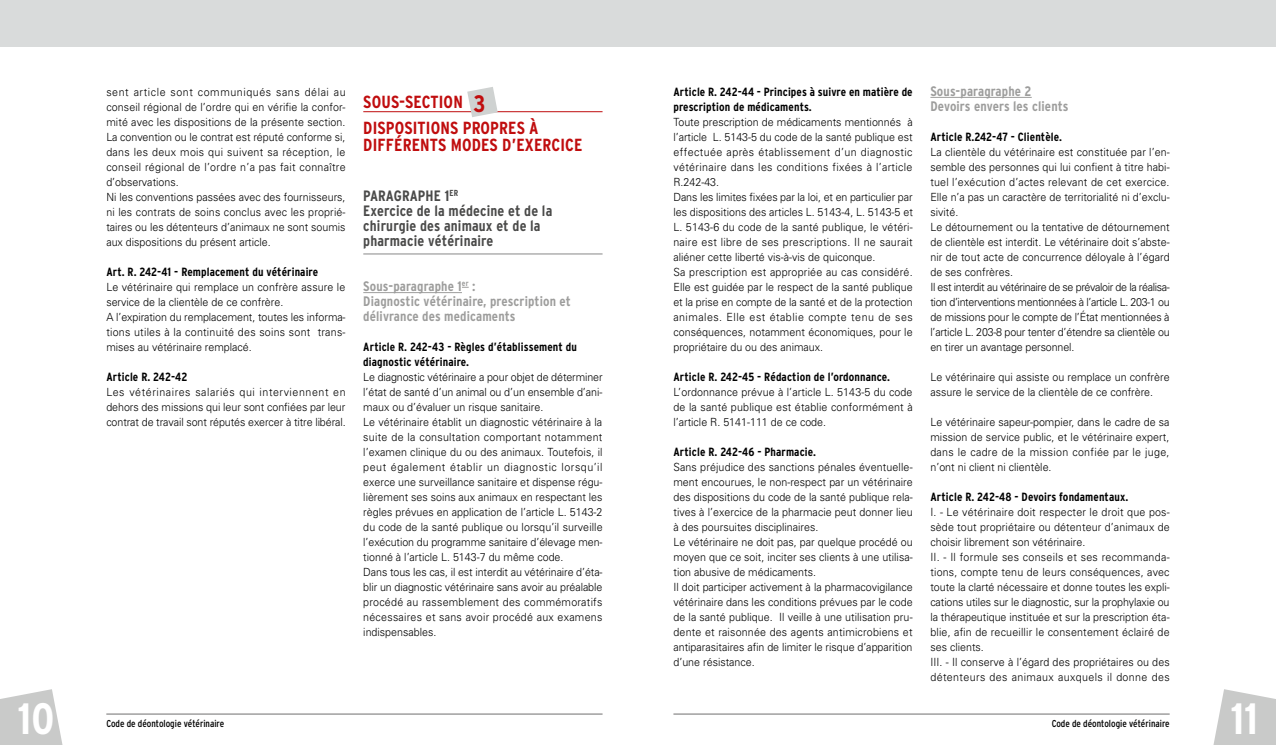
<style>
.page{position:relative;width:1276px;height:745px;background:#fff}
.page>*{position:absolute;margin:0;border:0;box-sizing:border-box;transform-origin:0 0}
.t1{font:700 condensed 43.75px "Interstate";color:#fff}
.t2{font:700 condensed 17.5px/25px "Interstate";letter-spacing:.01em;color:#c00d0e}
.t3{font:700 condensed 15px/15px "Interstate";letter-spacing:.01em;color:#4a4a49}
.t4{font:700 condensed 13.75px/15px "Interstate";letter-spacing:.01em;color:#9d9d9c}
.t5{font:700 condensed 11.88px/15px "Interstate";letter-spacing:.01em;color:#000}
.t6{font:300 11.25px/15px "Univers";color:#000;scale:.95 1}
.t7{font:condensed 10px "Interstate";color:#000}
.s1{font-size:23.75px}
</style>
<div class="page">
<svg style="left:0;top:689px;width:63px;height:55px"></svg>
<svg style="left:1213px;top:689px;width:63px;height:55px"></svg>
<hr style="left:106px;top:713px;width:496px;height:1px;background:#706f6f">
<hr style="left:673px;top:713px;width:496px;height:1px;background:#706f6f">
<div style="left:0;top:0;width:1276px;height:46px;background:#d9dbdb"></div>
<hr style="left:363px;top:111px;width:239px;height:1px;background:#c00d0e">
<hr style="left:363px;top:253px;width:239px;height:1px;background:#878787">
<hr style="left:363px;top:292px;width:99px;height:1px;background:#9d9d9c">
<svg style="left:467px;top:87px;width:31px;height:30px"></svg>
<hr style="left:930px;top:97px;width:101px;height:1px;background:#9d9d9c">
<h1 class="t1" style="left:18px;top:693px;width:38px">10</h1>
<p class="t6" style="left:106px;top:84px;width:253px">sent article sont communiqués sans délai au conseil régional de l’ordre qui en vérifie la confor&shy;mité avec les dispositions de la présente section.<br>La convention ou le contrat est réputé conforme si, dans les deux mois qui suivent sa réception, le conseil régional de l’ordre n’a pas fait connaître d’observations.<br>Ni les conventions passées avec des fournisseurs, ni les contrats de soins conclus avec les proprié&shy;taires ou les détenteurs d’animaux ne sont soumis aux dispositions du présent article.</p>
<p class="t5" style="left:106px;top:264px;width:213px">Art. R. 242-41 - Remplacement du vétérinaire</p>
<p class="t6" style="left:106px;top:279px;width:253px">Le vétérinaire qui remplace un confrère assure le service de la clientèle de ce confrère.<br>A l’expiration du remplacement, toutes les informa&shy;tions utiles à la continuité des soins sont trans&shy;mises au vétérinaire remplacé.</p>
<p class="t5" style="left:106px;top:369px;width:83px">Article R. 242-42</p>
<p class="t6" style="left:106px;top:384px;width:253px;text-align:justify">Les vétérinaires salariés qui interviennent en dehors des missions qui leur sont confiées par leur contrat de travail sont réputés exercer à titre libéral.</p>
<h2 class="t2" style="left:363px;top:90px;width:177px">SOUS-SECTION <span class="s1">3<br></span>DISPOSITIONS PROPRES À</h2>
<h2 class="t2" style="left:363px;top:132px;width:221px">DIFFÉRENTS MODES D’EXERCICE</h2>
<h3 class="t3" style="left:363px;top:188px;width:190px">PARAGRAPHE 1<sup>ER<br></sup>Exercice de la médecine et de la chirurgie des animaux et de la pharmacie vétérinaire</h3>
<p class="t4" style="left:363px;top:278px;width:209px">Sous-paragraphe 1<sup>er</sup> :<br>Diagnostic vétérinaire, prescription et délivrance des medicaments</p>
<p class="t5" style="left:363px;top:339px;width:215px">Article R. 242-43 - Règles d’établissement du diagnostic vétérinaire.</p>
<p class="t6" style="left:363px;top:369px;width:253px">Le diagnostic vétérinaire a pour objet de déterminer l’état de santé d’un animal ou d’un ensemble d’ani&shy;maux ou d’évaluer un risque sanitaire.<br>Le vétérinaire établit un diagnostic vétérinaire à la suite de la consultation comportant notamment l’examen clinique du ou des animaux. Toutefois, il peut également établir un diagnostic lorsqu’il exerce une surveillance sanitaire et dispense régu&shy;lièrement ses soins aux animaux en respectant les règles prévues en application de l’article L. 5143-2 du code de la santé publique ou lorsqu’il surveille l’exécution du programme sanitaire d’élevage men&shy;tionné à l’article L. 5143-7 du même code.<br>Dans tous les cas, il est interdit au vétérinaire d’éta&shy;blir un diagnostic vétérinaire sans avoir au préalable procédé au rassemblement des commémoratifs nécessaires et sans avoir procédé aux examens indispensables.</p>
<p class="t5" style="left:673px;top:84px;width:241px">Article R. 242-44 - Principes à suivre en matière de prescription de médicaments.</p>
<p class="t6" style="left:673px;top:114px;width:253px">Toute prescription de médicaments mentionnés à l’article L. 5143-5 du code de la santé publique est effectuée après établissement d’un diagnostic vétérinaire dans les conditions fixées à l’article R.242-43.<br>Dans les limites fixées par la loi, et en particulier par les dispositions des articles L. 5143-4, L. 5143-5 et L. 5143-6 du code de la santé publique, le vétéri&shy;naire est libre de ses prescriptions. Il ne saurait aliéner cette liberté vis-à-vis de quiconque.<br>Sa prescription est appropriée au cas considéré.<br>Elle est guidée par le respect de la santé publique et la prise en compte de la santé et de la protection animales. Elle est établie compte tenu de ses conséquences, notamment économiques, pour le propriétaire du ou des animaux.</p>
<p class="t5" style="left:673px;top:369px;width:218px">Article R. 242-45 - Rédaction de l’ordonnance.</p>
<p class="t6" style="left:673px;top:384px;width:253px;text-align:justify">L’ordonnance prévue à l’article L. 5143-5 du code de la santé publique est établie conformément à l’article R. 5141-111 de ce code.</p>
<p class="t5" style="left:673px;top:444px;width:144px">Article R. 242-46 - Pharmacie.</p>
<p class="t6" style="left:673px;top:459px;width:253px">Sans préjudice des sanctions pénales éventuelle&shy;ment encourues, le non-respect par un vétérinaire des dispositions du code de la santé publique rela&shy;tives à l’exercice de la pharmacie peut donner lieu à des poursuites disciplinaires.<br>Le vétérinaire ne doit pas, par quelque procédé ou moyen que ce soit, inciter ses clients à une utilisa&shy;tion abusive de médicaments.<br>Il doit participer activement à la pharmacovigilance vétérinaire dans les conditions prévues par le code de la santé publique. Il veille à une utilisation pru&shy;dente et raisonnée des agents antimicrobiens et antiparasitaires afin de limiter le risque d’apparition d’une résistance.</p>
<p class="t4" style="left:930px;top:83px;width:140px">Sous-paragraphe 2<br>Devoirs envers les clients</p>
<p class="t5" style="left:930px;top:129px;width:133px">Article R.242-47 - Clientèle.</p>
<p class="t6" style="left:930px;top:144px;width:253px">La clientèle du vétérinaire est constituée par l’en&shy;semble des personnes qui lui confient à titre habi&shy;tuel l’exécution d’actes relevant de cet exercice.<br>Elle n’a pas un caractère de territorialité ni d’exclu&shy;sivité.<br>Le détournement ou la tentative de détournement de clientèle est interdit. Le vétérinaire doit s’abste&shy;nir de tout acte de concurrence déloyale à l’égard de ses confrères.<br>Il est interdit au vétérinaire de se prévaloir de la réalisa&shy;tion d’interventions mentionnées à l’article L. 203-1 ou de missions pour le compte de l’État mentionnées à l’article L. 203-8 pour tenter d’étendre sa clientèle ou en tirer un avantage personnel.</p>
<p class="t6" style="left:930px;top:369px;width:253px">Le vétérinaire qui assiste ou remplace un confrère assure le service de la clientèle de ce confrère.</p>
<p class="t6" style="left:930px;top:414px;width:253px;text-align:justify">Le vétérinaire sapeur-pompier, dans le cadre de sa mission de service public, et le vétérinaire expert, dans le cadre de la mission confiée par le juge, n’ont ni client ni clientèle.</p>
<p class="t5" style="left:930px;top:489px;width:199px">Article R. 242-48 - Devoirs fondamentaux.</p>
<p class="t6" style="left:930px;top:504px;width:253px">I. - Le vétérinaire doit respecter le droit que pos&shy;sède tout propriétaire ou détenteur d’animaux de choisir librement son vétérinaire.<br>II. - Il formule ses conseils et ses recommanda&shy;tions, compte tenu de leurs conséquences, avec toute la clarté nécessaire et donne toutes les expli&shy;cations utiles sur le diagnostic, sur la prophylaxie ou la thérapeutique instituée et sur la prescription éta&shy;blie, afin de recueillir le consentement éclairé de ses clients.<br>III. - Il conserve à l’égard des propriétaires ou des détenteurs des animaux auxquels il donne des</p>
<p class="t7" style="left:106px;top:717px;width:119px">Code de déontologie vétérinaire</p>
<p class="t7" style="left:1051px;top:717px;width:119px">Code de déontologie vétérinaire</p>
<h1 class="t1" style="left:1230px;top:693px;width:29px">11</h1>
</div>
